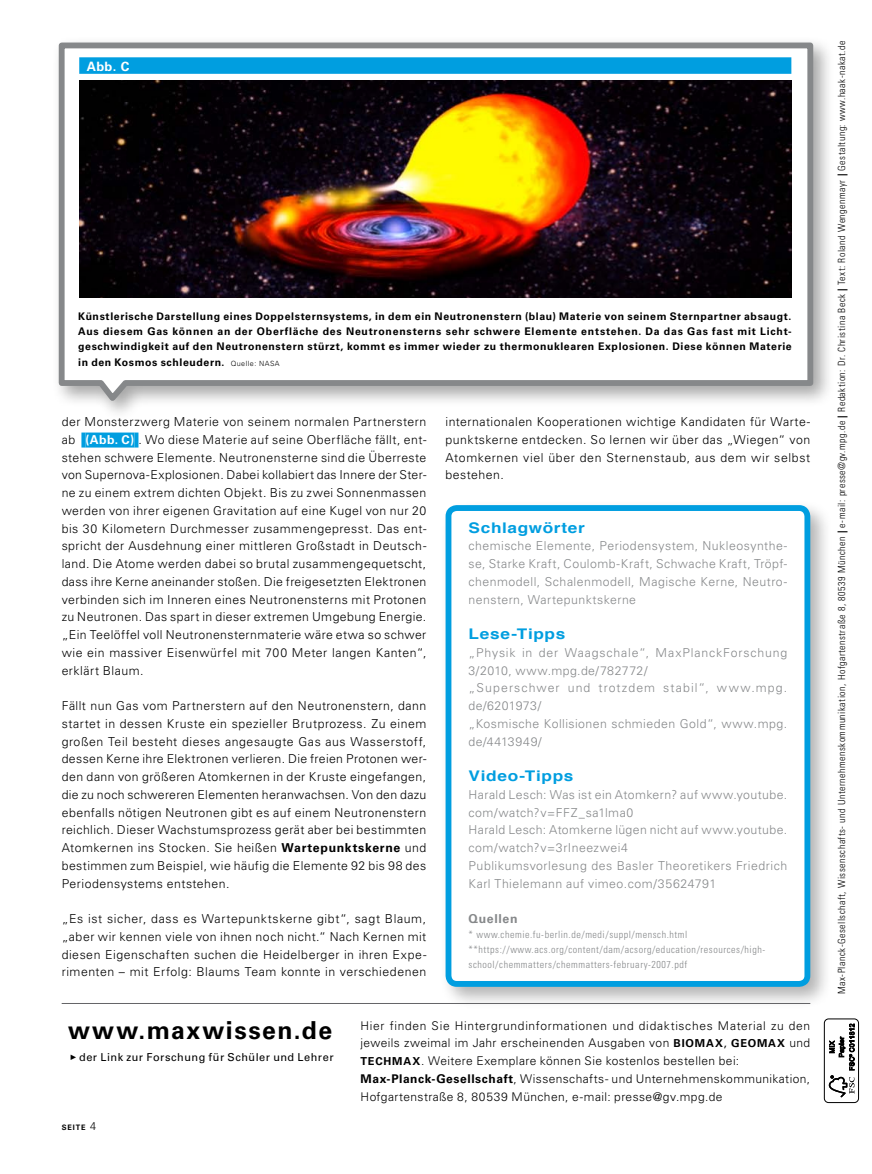
<style>
.page{position:relative;width:872px;height:1174px;background:#fff}
.page>*{position:absolute;margin:0;border:0;box-sizing:border-box;transform-origin:0 0}
.t1{font:700 24.75px "Univers LT";letter-spacing:.06em;color:#000}
.t2{font:700 14.7px "Helvetica";letter-spacing:.04em;color:#009ee0;scale:1.17 1}
.t3{font:700 12.9px "Univers LT";color:#fff}
.t4{font:300 12.3px/17.7px "Univers LT";letter-spacing:.04em;color:#000;text-align:justify}
.t5{font:300 12.3px/17.7px "Univers LT";letter-spacing:.04em;color:#86888a;text-align:justify}
.t6{font:300 12.3px/17.7px "Univers LT";letter-spacing:.065em;color:#86888a}
.t7{font:700 12.3px "Univers LT";letter-spacing:.055em;color:#86888a}
.t8{font:300 12px/17.7px "Univers LT";letter-spacing:.035em;color:#000}
.t9{font:10.95px "Univers LT";letter-spacing:.045em;color:#000}
.t10{font:700 10.5px/15.5px "Univers LT";letter-spacing:.055em;color:#000;text-align:justify}
.t11{font:300 condensed 10.05px/15px "Univers LT";letter-spacing:.055em;color:#86888a}
.t12{font:300 condensed 9.9px "Univers LT";letter-spacing:.05em;color:#000}
.t13{font:700 7.5px "Univers LT";letter-spacing:.125em;color:#000}
.s1{font-weight:300;font-size:7.2px}
.s2{font-weight:700;color:#fff}
.s3{font-weight:700}
.s4{font-weight:300;font-size:11.25px}
.s5{font-weight:700;font-size:10.95px}
.s6{font-weight:400;font-size:10.95px}
</style>
<div class="page">
<div style="left:824px;top:1018px;width:35px;height:85px;border:1px solid #000;border-radius:4px"></div>
<svg style="left:829px;top:1023px;width:25px;height:74px"></svg>
<div style="left:440px;top:499px;width:393px;height:510px;background:#000;opacity:.3"></div>
<div style="left:448px;top:508px;width:359px;height:476px;background:#fff;border-radius:8px"></div>
<div style="left:445px;top:505px;width:365px;height:481px;border:6px solid #009ee0;border-radius:8px"></div>
<hr style="left:62px;top:1003px;width:748px;height:1px;background:#646467">
<div style="left:52px;top:35px;width:782px;height:386px;background:#000;opacity:.35"></div>
<svg style="left:56px;top:40px;width:760px;height:367px"></svg>
<div style="left:79px;top:57px;width:712px;height:17px;background:#009ee0"></div>
<svg style="left:81px;top:432px;width:4px;height:15px"></svg>
<div style="left:85px;top:432px;width:50px;height:15px;background:#009ee0"></div>
<hr style="left:135px;top:432px;width:3px;height:15px;background:#009ee0">
<img style="left:79px;top:80px;width:712px;height:218px">
<p class="t3" style="left:87px;top:59px;width:40px">Abb. C</p>
<p class="t10" style="left:78px;top:308px;width:715px">Künstlerische Darstellung eines Doppelsternsystems, in dem ein Neutronenstern (blau) Materie von seinem Sternpartner absaugt.<br>Aus diesem Gas können an der Oberfläche des Neutronensterns sehr schwere Elemente entstehen. Da das Gas fast mit Licht&shy;geschwindigkeit auf den Neutronenstern stürzt, kommt es immer wieder zu thermonuklearen Explosionen. Diese können Materie in den Kosmos schleudern. <span class="s1">Quelle: NASA</span></p>
<p class="t4" style="left:62px;top:413px;width:366px">der Monsterzwerg Materie von seinem normalen Partnerstern ab <span class="s2">(Abb. C)</span> . Wo diese Materie auf seine Oberfläche fällt, ent&shy;stehen schwere Elemente. Neutronensterne sind die Überreste von Supernova-Explosionen. Dabei kollabiert das Innere der Ster&shy;ne zu einem extrem dichten Objekt. Bis zu zwei Sonnenmassen werden von ihrer eigenen Gravitation auf eine Kugel von nur 20 bis 30 Kilometern Durchmesser zusammengepresst. Das ent&shy;spricht der Ausdehnung einer mittleren Großstadt in Deutsch&shy;land. Die Atome werden dabei so brutal zusammengequetscht, dass ihre Kerne aneinander stoßen. Die freigesetzten Elektronen verbinden sich im Inneren eines Neutronensterns mit Protonen zu Neutronen. Das spart in dieser extremen Umgebung Energie. „Ein Teelöffel voll Neutronensternmaterie wäre etwa so schwer wie ein massiver Eisenwürfel mit 700 Meter langen Kanten“, erklärt Blaum.</p>
<p class="t4" style="left:62px;top:697px;width:366px">Fällt nun Gas vom Partnerstern auf den Neutronenstern, dann startet in dessen Kruste ein spezieller Brutprozess. Zu einem großen Teil besteht dieses angesaugte Gas aus Wasserstoff, dessen Kerne ihre Elektronen verlieren. Die freien Protonen wer&shy;den dann von größeren Atomkernen in der Kruste eingefangen, die zu noch schwereren Elementen heranwachsen. Von den dazu ebenfalls nötigen Neutronen gibt es auf einem Neutronenstern reichlich. Dieser Wachstumsprozess gerät aber bei bestimmten Atomkernen ins Stocken. Sie heißen <span class="s3">Wartepunktskerne</span> und bestimmen zum Beispiel, wie häufig die Elemente 92 bis 98 des Periodensystems entstehen.</p>
<p class="t4" style="left:62px;top:910px;width:366px">„Es ist sicher, dass es Wartepunktskerne gibt“, sagt Blaum, „aber wir kennen viele von ihnen noch nicht.“ Nach Kernen mit diesen Eigenschaften suchen die Heidelberger in ihren Expe&shy;rimenten – mit Erfolg: Blaums Team konnte in verschiedenen</p>
<p class="t4" style="left:445px;top:413px;width:366px">internationalen Kooperationen wichtige Kandidaten für Warte&shy;punktskerne entdecken. So lernen wir über das „Wiegen“ von Atomkernen viel über den Sternenstaub, aus dem wir selbst bestehen.</p>
<p class="t2" style="left:468px;top:515px;width:101px">Schlagwörter</p>
<p class="t5" style="left:468px;top:537px;width:320px">chemische Elemente, Periodensystem, Nukleosynthe&shy;se, Starke Kraft, Coulomb-Kraft, Schwache Kraft, Tröpf&shy;chenmodell, Schalenmodell, Magische Kerne, Neutro&shy;nenstern, Wartepunktskerne</p>
<p class="t2" style="left:468px;top:622px;width:84px">Lese-Tipps</p>
<p class="t6" style="left:468px;top:643px;width:320px">„Physik in der Waagschale“, MaxPlanckForschung 3/2010, www.mpg.de/782772/<br>„Superschwer und trotzdem stabil“, www.mpg. de/6201973/<br>„Kosmische Kollisionen schmieden Gold“, www.mpg. de/4413949/</p>
<p class="t2" style="left:468px;top:764px;width:91px">Video-Tipps</p>
<p class="t5" style="left:468px;top:785px;width:320px;text-align:left">Harald Lesch: Was ist ein Atomkern? auf www.youtube. com/watch?v=FFZ_sa1lma0<br>Harald Lesch: Atomkerne lügen nicht auf www.youtube. com/watch?v=3rIneezwei4<br>Publikumsvorlesung des Basler Theoretikers Friedrich Karl Thielemann auf vimeo.com/35624791</p>
<p class="t7" style="left:468px;top:911px;width:50px">Quellen</p>
<p class="t11" style="left:468px;top:927px;width:298px">* www.chemie.fu-berlin.de/medi/suppl/mensch.html **https://www.acs.org/content/dam/acsorg/education/resources/high&shy;school/chemmatters/chemmatters-february-2007.pdf</p>
<h1 class="t1" style="left:68px;top:1016px;width:266px">www.maxwissen.de</h1>
<p class="t9" style="left:70px;top:1051px;width:265px">✓der Link zur Forschung für Schüler und Lehrer</p>
<p class="t13" style="left:62px;top:1122px;width:36px">SEITE <span class="s4">4</span></p>
<p class="t8" style="left:360px;top:1016px;width:451px">Hier finden Sie Hintergrundinformationen und didaktisches Material zu den jeweils zweimal im Jahr erscheinenden Ausgaben von <span class="s5">BIOMAX</span><span class="s6">,</span> <span class="s5">GEOMAX</span> und <span class="s5">TECHMAX</span>. Weitere Exemplare können Sie kostenlos bestellen bei:<br><span class="s3">Max-Planck-Gesellschaft</span>, Wissenschafts- und Unternehmenskommunikation, Hofgartenstraße 8, 80539 München, e-mail: presse@gv.mpg.de</p>
<p class="t12" style="left:835px;top:994px;width:954px;rotate:-90deg">Max-Planck-Gesellschaft, Wissenschafts- und Unternehmenskommunikation, Hofgartenstraße 8, 80539 München <span class="s3">|</span> e-mail: presse@gv.mpg.de <span class="s3">|</span> Redaktion: Dr. Christina Beck <span class="s3">|</span> Text: Roland Wengenmayr <span class="s3">|</span> Gestaltung: www.haak-nakat.de</p>
</div>
